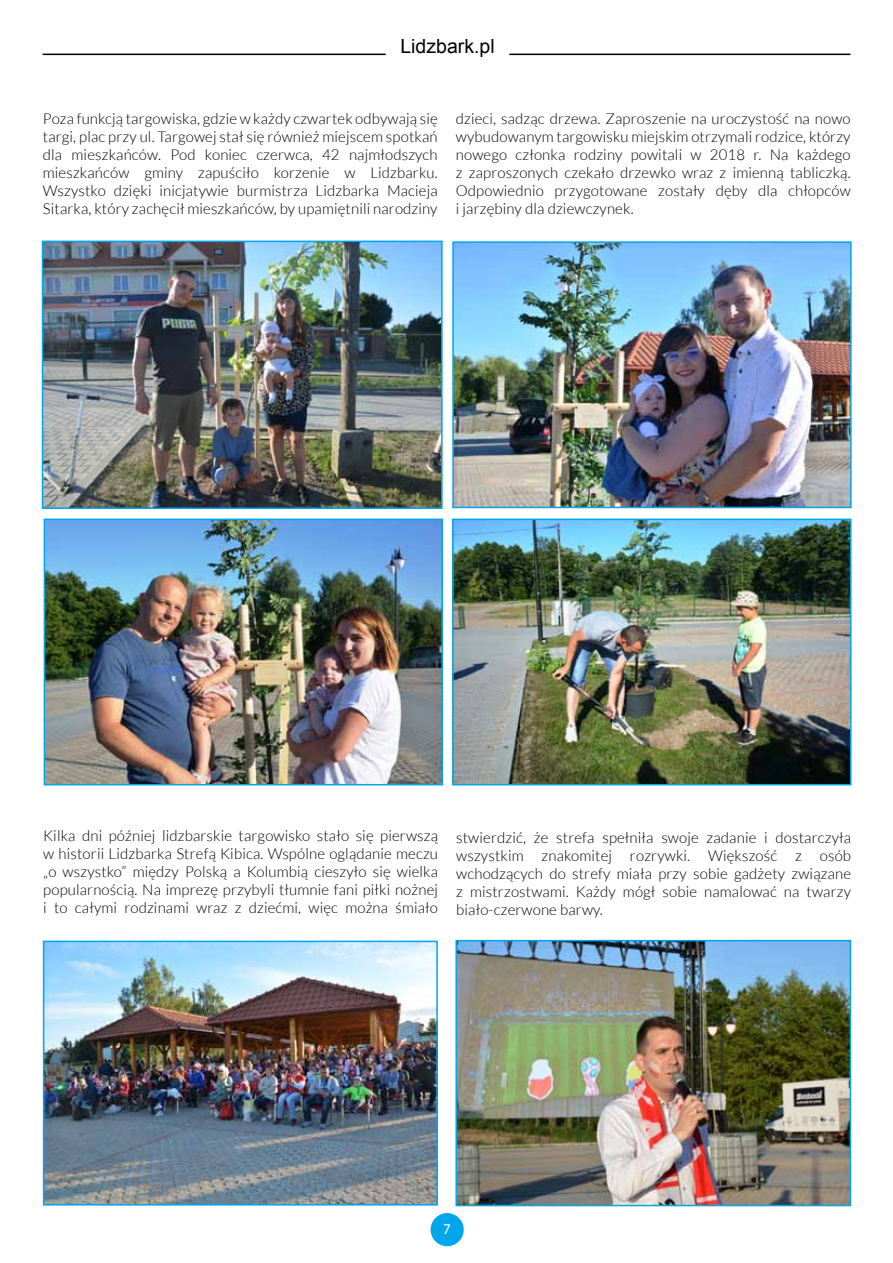
<style>
.page{position:relative;width:893px;height:1263px;background:#fff}
.page>*{position:absolute;margin:0;border:0;box-sizing:border-box;transform-origin:0 0}
.t1{font:19.5px "Arial";color:#000}
.t2{font:300 15px/18px "Lato";letter-spacing:.01em;color:#000;text-align:justify}
.t3{font:15px "Myriad Pro";color:#fff}
</style>
<div class="page">
<hr style="left:43px;top:54px;width:343px;height:1px;background:#000">
<hr style="left:509px;top:54px;width:341px;height:1px;background:#000">
<div style="left:431px;top:1213px;width:33px;height:33px;background:#00a6eb;border-radius:50%"></div>
<img style="left:46px;top:944px;width:389px;height:258px">
<div style="left:43px;top:941px;width:395px;height:264px;border:2px solid #00a6eb"></div>
<img style="left:455px;top:522px;width:393px;height:260px">
<div style="left:452px;top:519px;width:399px;height:266px;border:2px solid #00a6eb"></div>
<img style="left:455px;top:244px;width:394px;height:261px">
<div style="left:452px;top:241px;width:400px;height:267px;border:2px solid #00a6eb"></div>
<img style="left:47px;top:522px;width:393px;height:260px">
<div style="left:44px;top:519px;width:399px;height:266px;border:2px solid #00a6eb"></div>
<img style="left:458px;top:943px;width:390px;height:260px">
<div style="left:455px;top:940px;width:396px;height:266px;border:2px solid #00a6eb"></div>
<img style="left:45px;top:244px;width:395px;height:262px">
<div style="left:42px;top:241px;width:401px;height:268px;border:2px solid #00a6eb"></div>
<h1 class="t1" style="left:400px;top:33px;width:96px">Lidzbark.pl</h1>
<p class="t2" style="left:43px;top:109px;width:396px">Poza funkcją targowiska, gdzie w każdy czwartek odbywają się targi, plac przy ul. Targowej stał się również miejscem spotkań dla mieszkańców. Pod koniec czerwca, 42 najmłodszych mieszkańców gminy zapuściło korzenie w Lidzbarku.<br>Wszystko dzięki inicjatywie burmistrza Lidzbarka Macieja Sitarka, który zachęcił mieszkańców, by upamiętnili narodziny</p>
<p class="t2" style="left:456px;top:110px;width:396px">dzieci, sadząc drzewa. Zaproszenie na uroczystość na nowo wybudowanym targowisku miejskim otrzymali rodzice, którzy nowego członka rodziny powitali w 2018 r. Na każdego z zaproszonych czekało drzewko wraz z imienną tabliczką.<br>Odpowiednio przygotowane zostały dęby dla chłopców i jarzębiny dla dziewczynek.</p>
<p class="t2" style="left:43px;top:827px;width:396px">Kilka dni później lidzbarskie targowisko stało się pierwszą w historii Lidzbarka Strefą Kibica. Wspólne oglądanie meczu „o wszystko” między Polską a Kolumbią cieszyło się wielka popularnością. Na imprezę przybyli tłumnie fani piłki nożnej i to całymi rodzinami wraz z dziećmi, więc można śmiało</p>
<p class="t2" style="left:456px;top:829px;width:396px">stwierdzić, że strefa spełniła swoje zadanie i dostarczyła wszystkim znakomitej rozrywki. Większość z osób wchodzących do strefy miała przy sobie gadżety związane z mistrzostwami. Każdy mógł sobie namalować na twarzy biało-czerwone barwy.</p>
<p class="t3" style="left:443px;top:1220px;width:9px">7</p>
</div>
